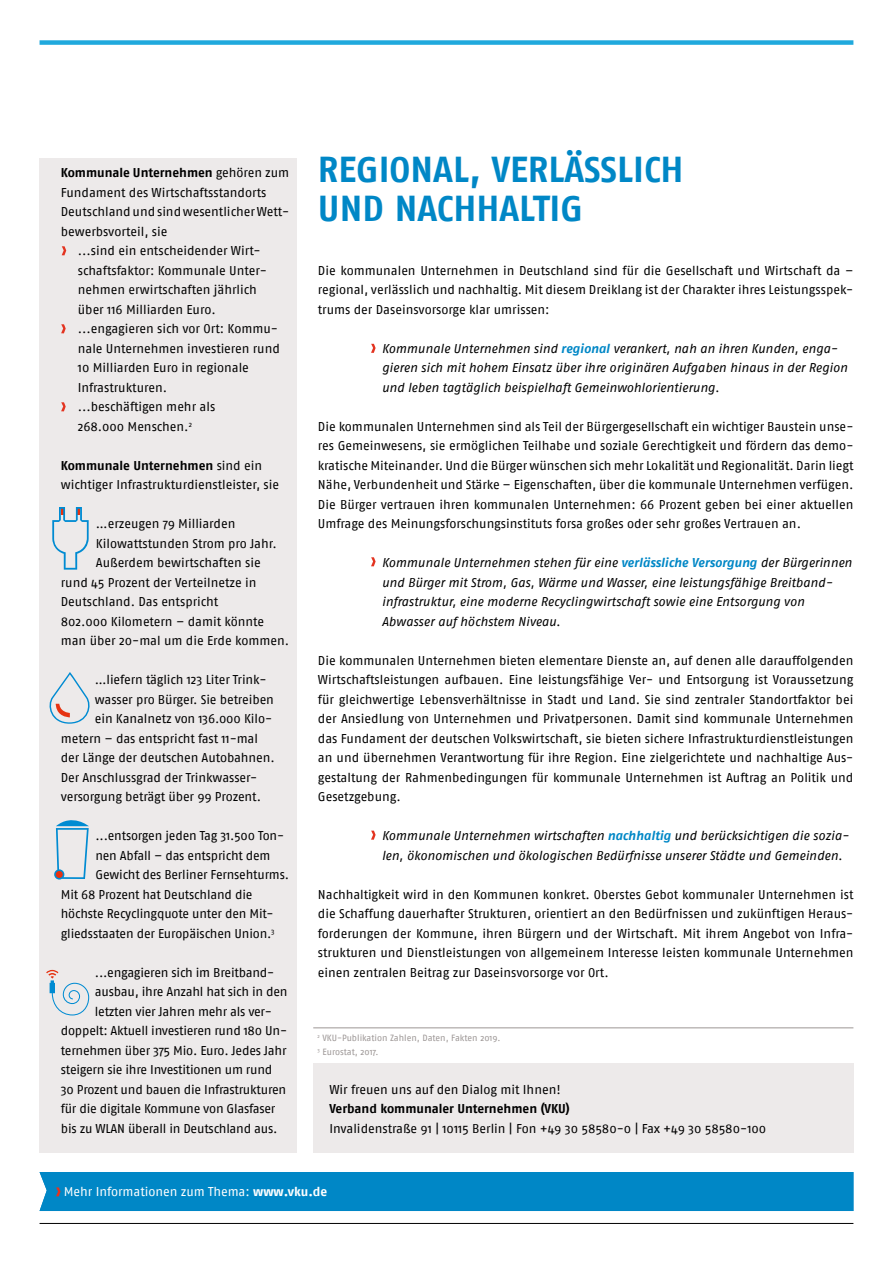
<style>
.page{position:relative;width:893px;height:1263px;background:#fff}
.page>*{position:absolute;margin:0;border:0;box-sizing:border-box;transform-origin:0 0}
.t1{font:700 36px/39px "Fago No";color:#0087c6}
.t2{font:12.75px/19.5px "Fago No";letter-spacing:-.01em;color:#000;text-align:justify}
.t3{font:italic 12.75px/19.5px "Fago No";letter-spacing:-.005em;color:#000}
.t4{font:700 12.75px "Fago No";color:#000}
.t5{font:12.75px "Fago No";letter-spacing:-.005em;color:#fff}
.t6{font:12.75px "Fago No Bold Tf";color:#000}
.t7{font:700 12.75px "Fago No";color:#fff}
.t8{font:9px/13.5px "Fago No";color:#9c9695}
.s1{font-weight:400}
.s2{font-family:"Fago No"}
.s3{font-family:"Fago No Bold Tf";color:#0087c6}
.s4{font-weight:700}
</style>
<div class="page">
<hr style="left:40px;top:1223px;width:813px;height:1px;background:#000">
<div style="left:40px;top:40px;width:813px;height:5px;background:#20a9dd"></div>
<div style="left:40px;top:158px;width:257px;height:994px;background:#edeaea"></div>
<svg style="left:54px;top:820px;width:35px;height:59px"></svg>
<div style="left:56px;top:871px;width:7px;height:7px;background:#e63312;border-radius:50%"></div>
<svg style="left:52px;top:507px;width:37px;height:63px"></svg>
<svg style="left:50px;top:672px;width:40px;height:52px"></svg>
<svg style="left:46px;top:970px;width:43px;height:45px"></svg>
<div style="left:313px;top:1063px;width:540px;height:89px;background:#edeaea"></div>
<div style="left:40px;top:1172px;width:813px;height:39px;background:#0087c6"></div>
<hr style="left:313px;top:1027px;width:540px;height:1px;background:#9c9695">
<svg style="left:62px;top:246px;width:4px;height:9px"></svg>
<svg style="left:61px;top:324px;width:5px;height:9px"></svg>
<svg style="left:61px;top:402px;width:5px;height:9px"></svg>
<svg style="left:371px;top:344px;width:5px;height:9px"></svg>
<svg style="left:371px;top:831px;width:5px;height:9px"></svg>
<svg style="left:371px;top:557px;width:5px;height:9px"></svg>
<p class="t4" style="left:61px;top:165px;width:230px">Kommunale Unternehmen <span class="s1">gehören zum</span></p>
<p class="t2" style="left:61px;top:183px;width:207px">Fundament des Wirtschaftsstandorts</p>
<p class="t2" style="left:61px;top:202px;width:230px">Deutschland und sind wesentlicher Wett-</p>
<p class="t2" style="left:61px;top:222px;width:108px">bewerbsvorteil, sie</p>
<p class="t2" style="left:78px;top:241px;width:184px">...sind ein entscheidender Wirt-</p>
<p class="t2" style="left:78px;top:261px;width:188px">schaftsfaktor: Kommunale Unter-</p>
<p class="t2" style="left:78px;top:280px;width:181px">nehmen erwirtschaften jährlich</p>
<p class="t2" style="left:78px;top:300px;width:139px">über 116 Milliarden Euro.</p>
<p class="t2" style="left:78px;top:319px;width:202px">...engagieren sich vor Ort: Kommu-</p>
<p class="t2" style="left:78px;top:338px;width:204px">nale Unternehmen investieren rund</p>
<p class="t2" style="left:78px;top:358px;width:173px">10 Milliarden Euro in regionale</p>
<p class="t2" style="left:78px;top:377px;width:91px">Infrastrukturen.</p>
<p class="t2" style="left:78px;top:397px;width:139px">...beschäftigen mehr als</p>
<p class="t2" style="left:78px;top:416px;width:116px">268.000 Menschen.<sup>2</sup></p>
<p class="t6" style="left:61px;top:458px;width:203px">Kommunale Unternehmen <span class="s2">sind ein</span></p>
<p class="t2" style="left:61px;top:475px;width:220px">wichtiger Infrastrukturdienstleister, sie</p>
<p class="t2" style="left:96px;top:514px;width:141px">…erzeugen 79 Milliarden</p>
<p class="t2" style="left:96px;top:534px;width:182px">Kilowattstunden Strom pro Jahr.</p>
<p class="t2" style="left:96px;top:553px;width:166px">Außerdem bewirtschaften sie</p>
<p class="t2" style="left:61px;top:573px;width:197px">rund 45 Prozent der Verteilnetze in</p>
<p class="t2" style="left:61px;top:592px;width:159px">Deutschland. Das entspricht</p>
<p class="t2" style="left:61px;top:612px;width:205px">802.000 Kilometern – damit könnte</p>
<p class="t2" style="left:61px;top:631px;width:230px">man über 20-mal um die Erde kommen.</p>
<p class="t2" style="left:95px;top:670px;width:173px">…liefern täglich 123 Liter Trink-</p>
<p class="t2" style="left:95px;top:690px;width:181px">wasser pro Bürger. Sie betreiben</p>
<p class="t2" style="left:95px;top:709px;width:179px">ein Kanalnetz von 136.000 Kilo-</p>
<p class="t2" style="left:61px;top:729px;width:199px">metern – das entspricht fast 11-mal</p>
<p class="t2" style="left:61px;top:748px;width:216px">der Länge der deutschen Autobahnen.</p>
<p class="t2" style="left:61px;top:767px;width:198px">Der Anschlussgrad der Trinkwasser-</p>
<p class="t2" style="left:61px;top:787px;width:202px">versorgung beträgt über 99 Prozent.</p>
<p class="t2" style="left:95px;top:826px;width:190px">...entsorgen jeden Tag 31.500 Ton-</p>
<p class="t2" style="left:95px;top:846px;width:177px">nen Abfall – das entspricht dem</p>
<p class="t2" style="left:95px;top:865px;width:195px">Gewicht des Berliner Fernsehturms.</p>
<p class="t2" style="left:61px;top:885px;width:193px">Mit 68 Prozent hat Deutschland die</p>
<p class="t2" style="left:61px;top:904px;width:214px">höchste Recyclingquote unter den Mit-</p>
<p class="t2" style="left:61px;top:924px;width:215px">gliedsstaaten der Europäischen Union.<sup>3</sup></p>
<p class="t2" style="left:95px;top:963px;width:179px">...engagieren sich im Breitband-</p>
<p class="t2" style="left:95px;top:982px;width:194px">ausbau, ihre Anzahl hat sich in den</p>
<p class="t2" style="left:95px;top:1002px;width:178px">letzten vier Jahren mehr als ver-</p>
<p class="t2" style="left:61px;top:1021px;width:228px">doppelt: Aktuell investieren rund 180 Un-</p>
<p class="t2" style="left:61px;top:1041px;width:227px">ternehmen über 375 Mio. Euro. Jedes Jahr</p>
<p class="t2" style="left:61px;top:1060px;width:213px">steigern sie ihre Investitionen um rund</p>
<p class="t2" style="left:61px;top:1080px;width:227px">30 Prozent und bauen die Infrastrukturen</p>
<p class="t2" style="left:61px;top:1099px;width:216px">für die digitale Kommune von Glasfaser</p>
<p class="t2" style="left:61px;top:1119px;width:218px">bis zu WLAN überall in Deutschland aus.</p>
<h1 class="t1" style="left:318px;top:149px;width:367px">REGIONAL, VERLÄSSLICH<br>UND NACHHALTIG</h1>
<p class="t2" style="left:318px;top:261px;width:537px">Die kommunalen Unternehmen in Deutschland sind für die Gesellschaft und Wirtschaft da – regional, verlässlich und nachhaltig. Mit diesem Dreiklang ist der Charakter ihres Leistungsspek&shy;trums der Daseinsvorsorge klar umrissen:</p>
<p class="t3" style="left:382px;top:338px;width:467px">Kommunale Unternehmen sind <span class="s3">regional</span> verankert, nah an ihren Kunden, enga&shy;gieren sich mit hohem Einsatz über ihre originären Aufgaben hinaus in der Region und leben tagtäglich beispielhaft Gemeinwohlorientierung.</p>
<p class="t2" style="left:318px;top:416px;width:537px">Die kommunalen Unternehmen sind als Teil der Bürgergesellschaft ein wichtiger Baustein unse&shy;res Gemeinwesens, sie ermöglichen Teilhabe und soziale Gerechtigkeit und fördern das demo&shy;kratische Miteinander. Und die Bürger wünschen sich mehr Lokalität und Regionalität. Darin liegt Nähe, Verbundenheit und Stärke – Eigenschaften, über die kommunale Unternehmen verfügen.<br>Die Bürger vertrauen ihren kommunalen Unternehmen: 66 Prozent geben bei einer aktuellen Umfrage des Meinungsforschungsinstituts forsa großes oder sehr großes Vertrauen an.</p>
<p class="t3" style="left:382px;top:553px;width:472px">Kommunale Unternehmen stehen für eine <span class="s3">verlässliche Versorgung</span> der Bürgerinnen und Bürger mit Strom, Gas, Wärme und Wasser, eine leistungsfähige Breitband&shy;infrastruktur, eine moderne Recyclingwirtschaft sowie eine Entsorgung von Abwasser auf höchstem Niveau.</p>
<p class="t2" style="left:318px;top:650px;width:537px">Die kommunalen Unternehmen bieten elementare Dienste an, auf denen alle darauffolgenden Wirtschaftsleistungen aufbauen. Eine leistungsfähige Ver- und Entsorgung ist Voraussetzung für gleichwertige Lebensverhältnisse in Stadt und Land. Sie sind zentraler Standortfaktor bei der Ansiedlung von Unternehmen und Privatpersonen. Damit sind kommunale Unternehmen das Fundament der deutschen Volkswirtschaft, sie bieten sichere Infrastrukturdienstleistungen an und übernehmen Verantwortung für ihre Region. Eine zielgerichtete und nachhaltige Aus&shy;gestaltung der Rahmenbedingungen für kommunale Unternehmen ist Auftrag an Politik und Gesetzgebung.</p>
<p class="t3" style="left:382px;top:826px;width:469px">Kommunale Unternehmen wirtschaften <span class="s3">nachhaltig</span> und berücksichtigen die sozia&shy;len, ökonomischen und ökologischen Bedürfnisse unserer Städte und Gemeinden.</p>
<p class="t2" style="left:318px;top:884px;width:537px">Nachhaltigkeit wird in den Kommunen konkret. Oberstes Gebot kommunaler Unternehmen ist die Schaffung dauerhafter Strukturen, orientiert an den Bedürfnissen und zukünftigen Heraus&shy;forderungen der Kommune, ihren Bürgern und der Wirtschaft. Mit ihrem Angebot von Infra&shy;strukturen und Dienstleistungen von allgemeinem Interesse leisten kommunale Unternehmen einen zentralen Beitrag zur Daseinsvorsorge vor Ort.</p>
<p class="t8" style="left:317px;top:1031px;width:185px"><sup>2</sup> VKU-Publikation Zahlen, Daten, Fakten 2019.<br><sup>3</sup> Eurostat, 2017.</p>
<p class="t2" style="left:329px;top:1080px;width:233px">Wir freuen uns auf den Dialog mit Ihnen!</p>
<p class="t4" style="left:329px;top:1101px;width:242px">Verband kommunaler Unternehmen (VKU)</p>
<p class="t2" style="left:329px;top:1119px;width:438px">Invalidenstraße 91 | 10115 Berlin | Fon +49 30 58580-0 | Fax +49 30 58580-100</p>
<p class="t7" style="left:124px;top:1184px;width:154px">mationen zum Thema: <span class="s1">xxx</span></p>
<p class="t5" style="left:64px;top:1184px;width:265px">Mehr Informationen zum Thema: <span class="s4">www.vku.de</span></p>
</div>
